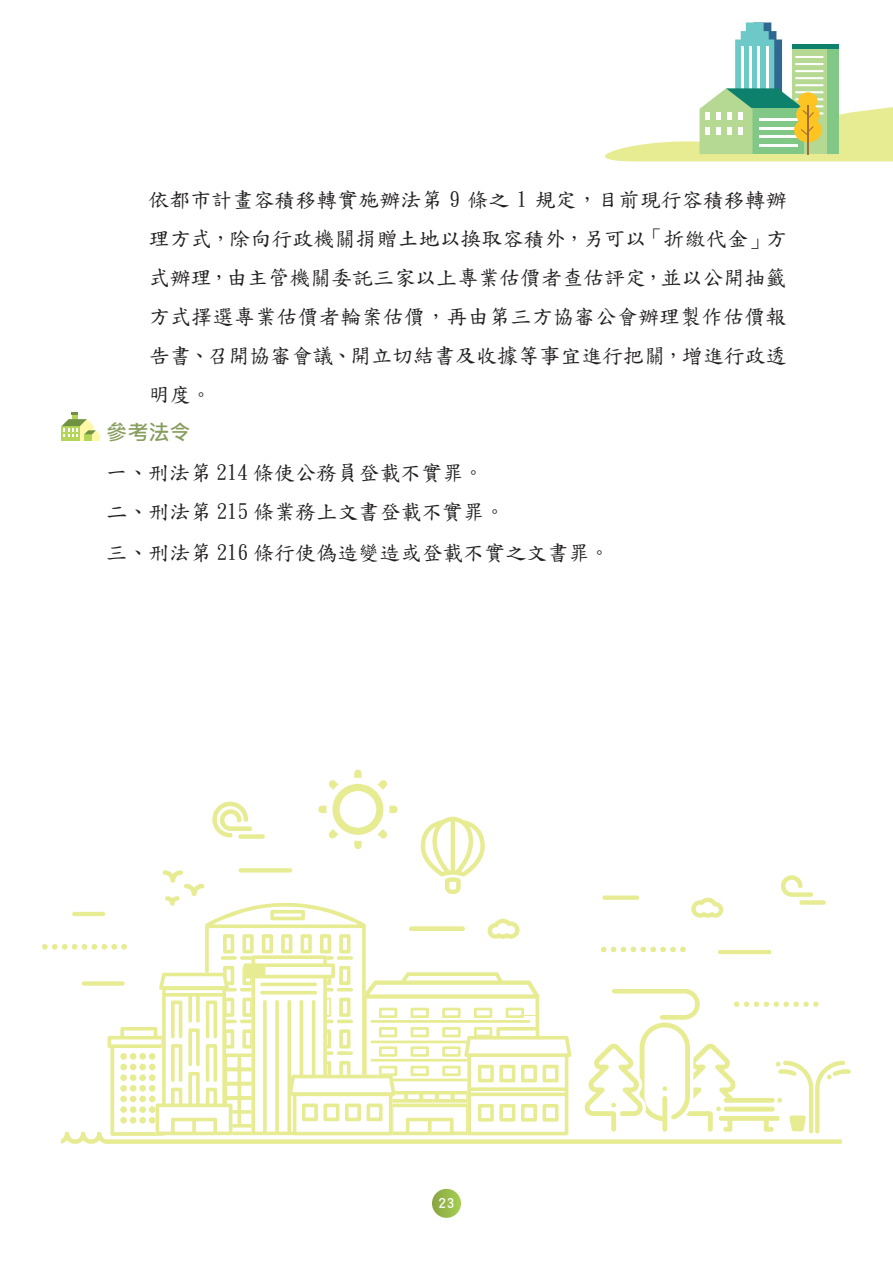
<style>
.page{position:relative;width:893px;height:1263px;background:#fff}
.page>*{position:absolute;margin:0;border:0;box-sizing:border-box;transform-origin:0 0}
.t1{font:21px/39px "DF Kai Shu SB Estd BF";color:#231f20;text-align:justify}
.t2{font:700 21px "Microsoft Jheng Hei";color:#879d5e}
.t3{font:15px "DF Hei Std W7";color:#fff}
</style>
<div class="page">
<svg style="left:605px;top:22px;width:288px;height:139px"></svg>
<svg style="left:62px;top:412px;width:38px;height:29px"></svg>
<svg style="left:42px;top:770px;width:809px;height:374px"></svg>
<svg style="left:432px;top:1189px;width:29px;height:29px"></svg>
<p class="t1" style="left:148px;top:180px;width:640px">依都市計畫容積移轉實施辦法第 9 條之 1 規定，目前現行容積移轉辦理方式，除向行政機關捐贈土地以換取容積外，另可以「折繳代金」方式辦理，由主管機關委託三家以上專業估價者查估評定，並以公開抽籤方式擇選專業估價者輪案估價，再由第三方協審公會辦理製作估價報告書、召開協審會議、開立切結書及收據等事宜進行把關，增進行政透明度。</p>
<p class="t2" style="left:106px;top:419px;width:86px">參考法令</p>
<p class="t1" style="left:106px;top:453px;width:401px">一、刑法第 214 條使公務員登載不實罪。二、刑法第 215 條業務上文書登載不實罪。</p>
<p class="t1" style="left:106px;top:533px;width:505px">三、刑法第 216 條行使偽造變造或登載不實之文書罪。</p>
<p class="t3" style="left:438px;top:1194px;width:18px">23</p>
</div>
